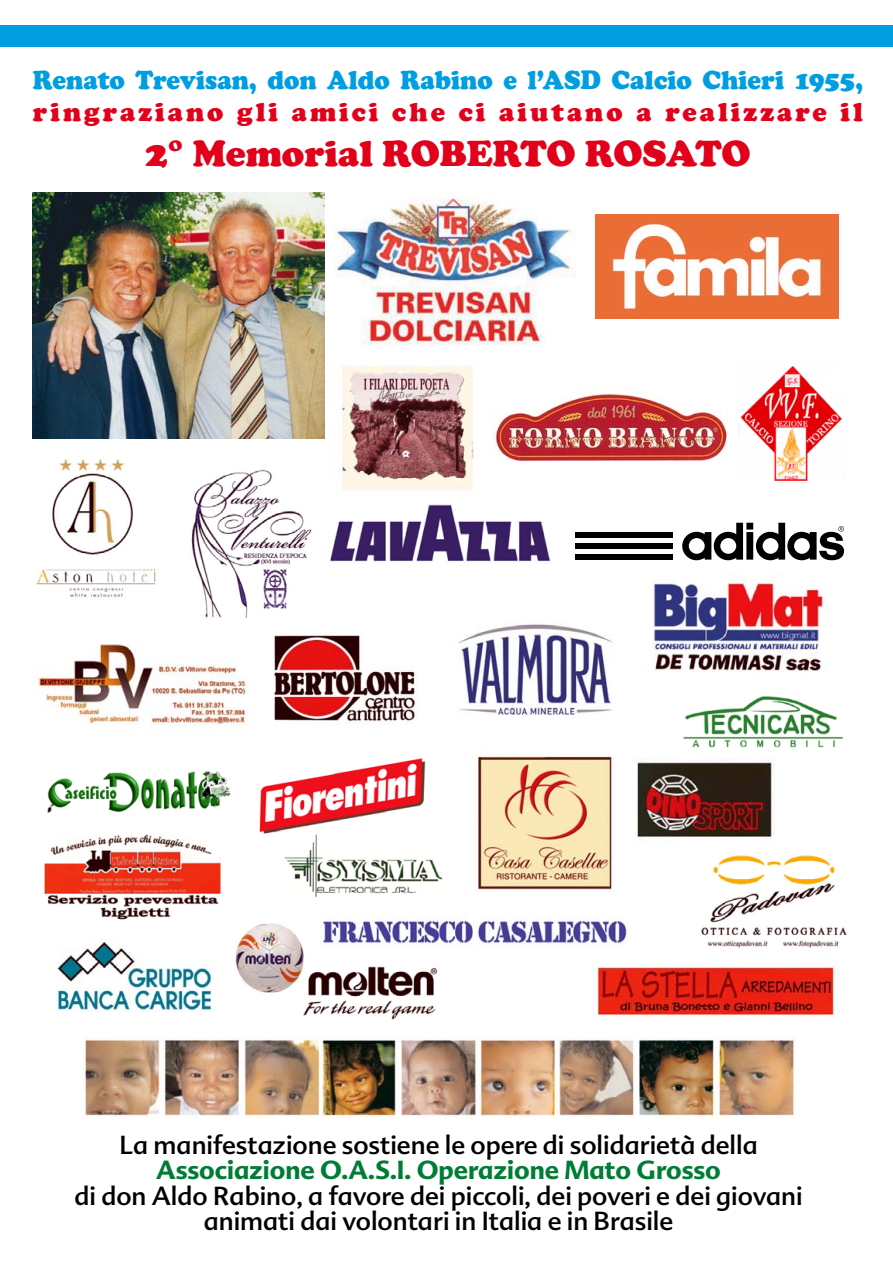
<style>
.page{position:relative;width:893px;height:1263px;background:#fff}
.page>*{position:absolute;margin:0;border:0;box-sizing:border-box;transform-origin:0 0}
.t1{font:900 37.5px "Cooper";color:#e2001a}
.t2{font:900 27px "Cooper";color:#009ee0;scale:.95 1}
.t3{font:900 27px "Cooper";letter-spacing:.11em;color:#e2001a}
.t4{font:25.5px/25.5px "Advert";color:#000;text-align:center}
.t5{font:700 25.5px "Advert";color:#007c35}
</style>
<div class="page">
<div style="left:0;top:25px;width:893px;height:21px;background:#009ee0"></div>
<img style="left:47px;top:771px;width:184px;height:42px">
<img style="left:33px;top:193px;width:292px;height:245px">
<img style="left:335px;top:197px;width:240px;height:149px">
<img style="left:595px;top:214px;width:243px;height:104px">
<img style="left:738px;top:366px;width:104px;height:114px">
<img style="left:83px;top:1038px;width:712px;height:80px">
<img style="left:494px;top:393px;width:233px;height:69px">
<img style="left:341px;top:365px;width:133px;height:125px">
<img style="left:36px;top:459px;width:120px;height:139px">
<img style="left:37px;top:644px;width:211px;height:82px">
<img style="left:274px;top:635px;width:141px;height:87px">
<img style="left:647px;top:573px;width:177px;height:99px">
<img style="left:330px;top:504px;width:221px;height:58px">
<img style="left:191px;top:469px;width:121px;height:149px">
<img style="left:477px;top:756px;width:135px;height:134px">
<img style="left:637px;top:762px;width:137px;height:77px">
<img style="left:259px;top:758px;width:167px;height:76px">
<img style="left:57px;top:941px;width:159px;height:71px">
<img style="left:44px;top:834px;width:177px;height:86px">
<img style="left:701px;top:855px;width:146px;height:93px">
<img style="left:458px;top:624px;width:155px;height:91px">
<img style="left:597px;top:964px;width:241px;height:54px">
<img style="left:235px;top:923px;width:203px;height:97px">
<img style="left:284px;top:834px;width:159px;height:63px">
<img style="left:683px;top:696px;width:160px;height:52px">
<img style="left:319px;top:920px;width:308px;height:35px">
<div style="left:575px;top:532px;width:98px;height:6px;background:#000"></div>
<div style="left:575px;top:543px;width:98px;height:6px;background:#000"></div>
<div style="left:575px;top:554px;width:98px;height:6px;background:#000"></div>
<svg style="left:682px;top:523px;width:162px;height:37px"></svg>
<p class="t2" style="left:33px;top:64px;width:875px">Renato Trevisan, don Aldo Rabino e l’ASD Calcio Chieri 1955,</p>
<p class="t3" style="left:33px;top:96px;width:832px">ringraziano gli amici che ci aiutano a realizzare il</p>
<h1 class="t1" style="left:145px;top:132px;width:607px">2° Memorial ROBERTO ROSATO</h1>
<p class="t4" style="left:119px;top:1132px;width:640px">La manifestazione sostiene le opere di solidarietà della</p>
<p class="t5" style="left:156px;top:1154px;width:566px">Associazione O.A.S.I. Operazione Mato Grosso</p>
<p class="t4" style="left:74px;top:1183px;width:730px">di don Aldo Rabino, a favore dei piccoli, dei poveri e dei giovani animati dai volontari in Italia e in Brasile</p>
</div>
